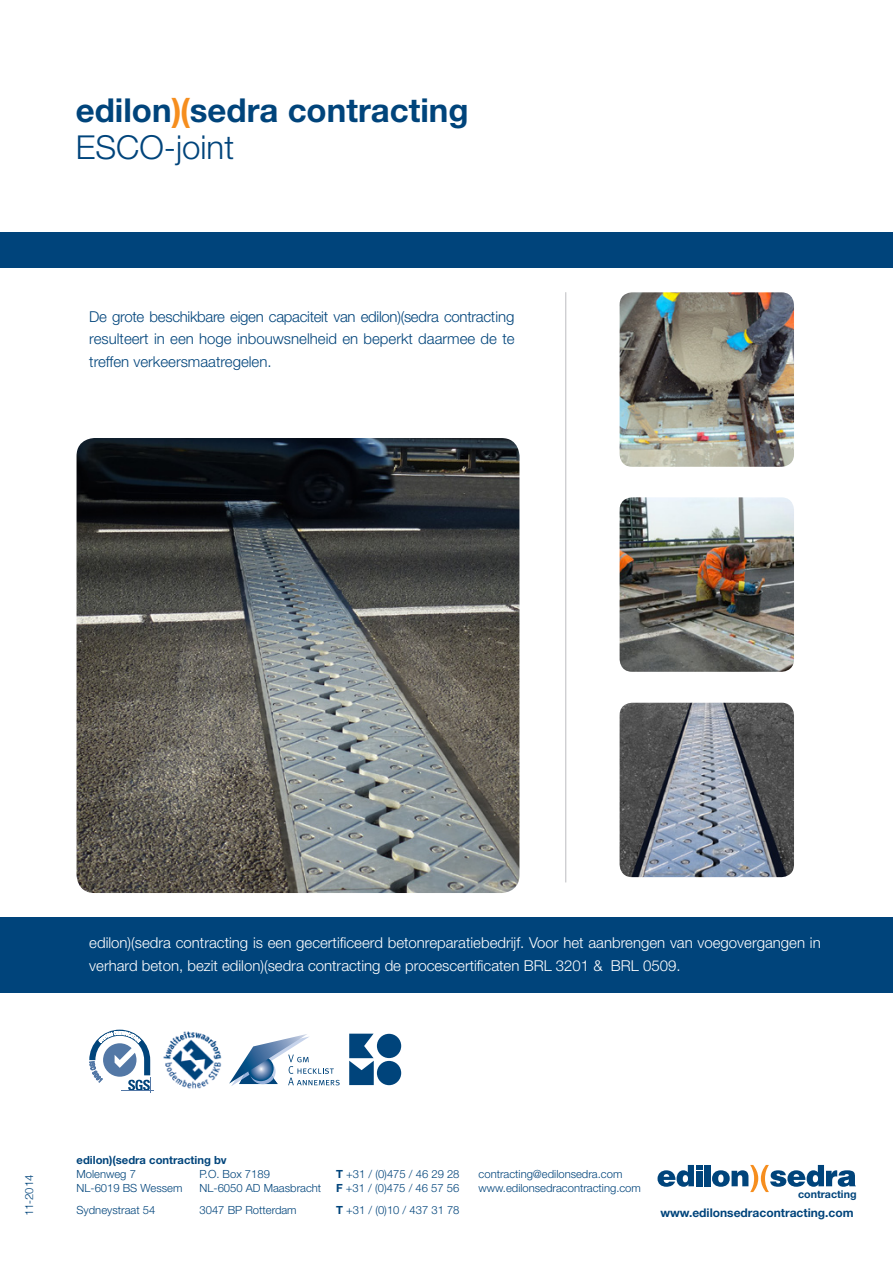
<style>
.page{position:relative;width:893px;height:1263px;background:#fff}
.page>*{position:absolute;margin:0;border:0;box-sizing:border-box;transform-origin:0 0}
.t1{font:700 33px "Helvetica Neue";color:#00447b}
.t2{font:300 33px "Helvetica Neue";color:#00447b}
.t3{font:300 15px/22.2px "Helvetica Neue";color:#fff}
.t4{font:300 15px/22.2px "Helvetica Neue";color:#00447b;text-align:justify}
.t5{font:700 12px "Helvetica Neue";color:#00447b}
.t6{font:300 11.25px "Helvetica Neue";color:#00447b}
.t7{font:700 11.25px "Helvetica Neue";color:#00447b}
.t8{font:300 11.25px "Helvetica";color:#00447b}
.t9{font:700 10.65px "Helvetica Neue";color:#00447b}
.s1{color:#f68e1e}
.s2{font-weight:700}
</style>
<div class="page">
<div style="left:0;top:232px;width:893px;height:35px;background:#00447b"></div>
<img style="left:620px;top:497px;width:174px;height:175px">
<img style="left:620px;top:703px;width:174px;height:174px">
<img style="left:620px;top:292px;width:174px;height:175px">
<hr style="left:565px;top:292px;width:1px;height:590px;background:#bcbdc0">
<div style="left:0;top:917px;width:893px;height:76px;background:#00447b"></div>
<img style="left:77px;top:438px;width:442px;height:455px">
<svg style="left:229px;top:1034px;width:111px;height:52px"></svg>
<div style="left:377px;top:1034px;width:24px;height:24px;background:#00447b;border-radius:50%"></div>
<div style="left:377px;top:1061px;width:24px;height:24px;background:#00447b;border-radius:50%"></div>
<svg style="left:349px;top:1034px;width:25px;height:51px"></svg>
<img style="left:163px;top:1031px;width:59px;height:58px">
<hr style="left:122px;top:1090px;width:32px;height:1px;background:#5378a6">
<svg style="left:89px;top:1030px;width:62px;height:63px"></svg>
<svg style="left:657px;top:1165px;width:45px;height:22px"></svg>
<div style="left:696px;top:1171px;width:6px;height:15px;background:#00447b"></div>
<div style="left:704px;top:1165px;width:6px;height:21px;background:#00447b"></div>
<svg style="left:712px;top:1165px;width:144px;height:27px"></svg>
<p class="t1" style="left:76px;top:90px;width:394px">edilon<span class="s1">)(</span>sedra contracting</p>
<p class="t2" style="left:76px;top:127px;width:160px">ESCO-joint</p>
<p class="t4" style="left:89px;top:305px;width:427px">De grote beschikbare eigen capaciteit van edilon)(sedra contracting resulteert in een hoge inbouwsnelheid en beperkt daarmee de te treffen verkeersmaatregelen.</p>
<p class="t3" style="left:89px;top:932px;width:733px">edilon)(sedra contracting is een gecertificeerd betonreparatiebedrijf. Voor het aanbrengen van voegovergangen in verhard beton, bezit edilon)(sedra contracting de procescertificaten BRL 3201 &amp; BRL 0509.</p>
<p class="t8" style="left:20px;top:1216px;width:43px;rotate:-90deg">11-2014</p>
<p class="t7" style="left:77px;top:1153px;width:152px">edilon)(sedra contracting bv</p>
<p class="t6" style="left:77px;top:1167px;width:61px">Molenweg 7</p>
<p class="t6" style="left:200px;top:1167px;width:72px">P.O. Box 7189</p>
<p class="t6" style="left:336px;top:1167px;width:125px"><span class="s2">T</span> +31 / (0)475 / 46 29 28</p>
<p class="t6" style="left:479px;top:1167px;width:145px">contracting@edilonsedra.com</p>
<p class="t6" style="left:77px;top:1181px;width:107px">NL-6019 BS Wessem</p>
<p class="t6" style="left:200px;top:1181px;width:123px">NL-6050 AD Maasbracht</p>
<p class="t6" style="left:336px;top:1181px;width:125px"><span class="s2">F</span> +31 / (0)475 / 46 57 56</p>
<p class="t6" style="left:479px;top:1181px;width:164px">www.edilonsedracontracting.com</p>
<p class="t9" style="left:798px;top:1187px;width:60px">contracting</p>
<p class="t6" style="left:77px;top:1203px;width:80px">Sydneystraat 54</p>
<p class="t6" style="left:200px;top:1203px;width:99px">3047 BP Rotterdam</p>
<p class="t6" style="left:336px;top:1203px;width:125px"><span class="s2">T</span> +31 / (0)10 / 437 31 78</p>
<p class="t5" style="left:660px;top:1206px;width:195px">www.edilonsedracontracting.com</p>
</div>
